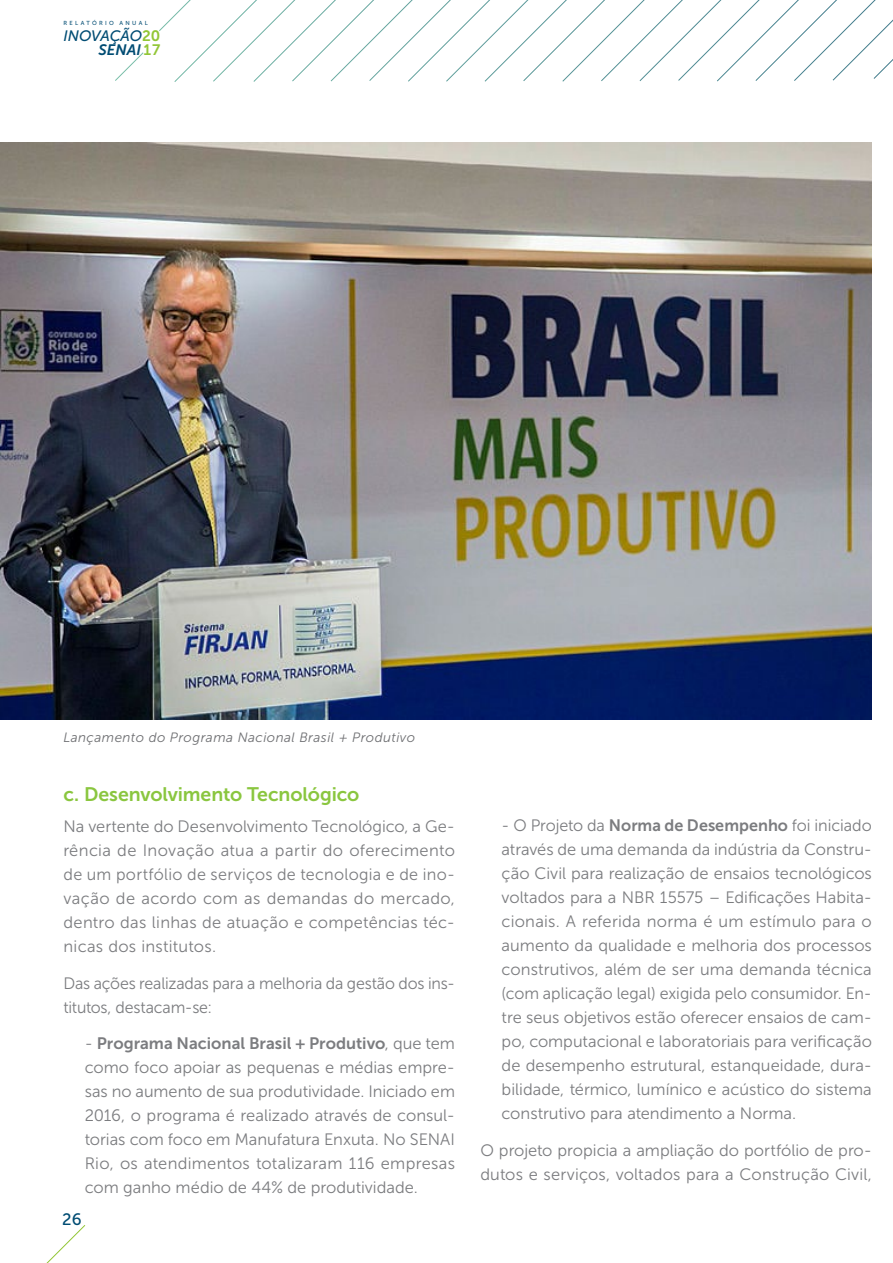
<style>
.page{position:relative;width:893px;height:1263px;background:#fff}
.page>*{position:absolute;margin:0;border:0;box-sizing:border-box;transform-origin:0 0}
.t1{font:19.5px "Museo Sans 700";letter-spacing:-.005em;color:#8ac63f}
.t2{font:16.5px/24px "Museo Sans 300";color:#7b7c7f;text-align:justify}
.t3{font:16.5px "Museo Sans 700";color:#7b7c7f}
.t4{font:16.5px "Museo Sans 500";color:#004c73}
.t5{font:italic 15.15px "Museo Sans 500";letter-spacing:-.01em;color:#004c73}
.t6{font:italic 15.15px "Museo Sans 700";color:#004c73}
.t7{font:italic 13.5px "Museo Sans 300";letter-spacing:.03em;color:#6d6e71}
.t8{font:5.85px "Museo Sans 500";letter-spacing:.4em;color:#004c73}
.s1{font-family:"Museo Sans 700";font-style:normal;color:#92c636}
.s2{font-style:normal;color:#92c636}
.s3{font-family:"Museo Sans 300"}
.s4{font-family:"Museo Sans 700"}
</style>
<div class="page">
<svg style="left:115px;top:52px;width:29px;height:29px"></svg>
<svg style="left:159px;top:0;width:734px;height:82px"></svg>
<svg style="left:46px;top:1225px;width:40px;height:38px"></svg>
<img style="left:0;top:142px;width:872px;height:577px">
<p class="t8" style="left:63px;top:20px;width:86px">RELATÓRIO ANUAL</p>
<p class="t5" style="left:63px;top:27px;width:98px">INOVAÇÃO<span class="s1">20</span></p>
<p class="t6" style="left:99px;top:42px;width:63px">SENAI <span class="s2">17</span></p>
<p class="t7" style="left:63px;top:730px;width:353px">Lançamento do Programa Nacional Brasil + Produtivo</p>
<p class="t1" style="left:63px;top:784px;width:297px">c. Desenvolvimento Tecnológico</p>
<p class="t2" style="left:63px;top:814px;width:393px">Na vertente do Desenvolvimento Tecnológico, a Ge&shy;rência de Inovação atua a partir do oferecimento de um portfólio de serviços de tecnologia e de ino&shy;vação de acordo com as demandas do mercado, dentro das linhas de atuação e competências téc&shy;nicas dos institutos.</p>
<p class="t2" style="left:63px;top:971px;width:393px">Das ações realizadas para a melhoria da gestão dos ins&shy;titutos, destacam-se:</p>
<p class="t3" style="left:85px;top:1034px;width:372px"><span class="s3">-</span> Programa Nacional Brasil + Produtivo<span class="s3">, que tem</span></p>
<p class="t2" style="left:85px;top:1056px;width:372px">como foco apoiar as pequenas e médias empre&shy;sas no aumento de sua produtividade. Iniciado em 2016, o programa é realizado através de consul&shy;torias com foco em Manufatura Enxuta. No SENAI Rio, os atendimentos totalizaram 116 empresas com ganho médio de 44% de produtividade.</p>
<p class="t4" style="left:62px;top:1210px;width:21px">26</p>
<p class="t2" style="left:502px;top:813px;width:372px">- O Projeto da <span class="s4">Norma de Desempenho</span> foi iniciado através de uma demanda da indústria da Constru&shy;ção Civil para realização de ensaios tecnológicos voltados para a NBR 15575 – Edificações Habita&shy;cionais. A referida norma é um estímulo para o aumento da qualidade e melhoria dos processos construtivos, além de ser uma demanda técnica (com aplicação legal) exigida pelo consumidor. En&shy;tre seus objetivos estão oferecer ensaios de cam&shy;po, computacional e laboratoriais para verificação de desempenho estrutural, estanqueidade, dura&shy;bilidade, térmico, lumínico e acústico do sistema construtivo para atendimento a Norma.</p>
<p class="t2" style="left:480px;top:1138px;width:393px">O projeto propicia a ampliação do portfólio de pro&shy;dutos e serviços, voltados para a Construção Civil,</p>
</div>
